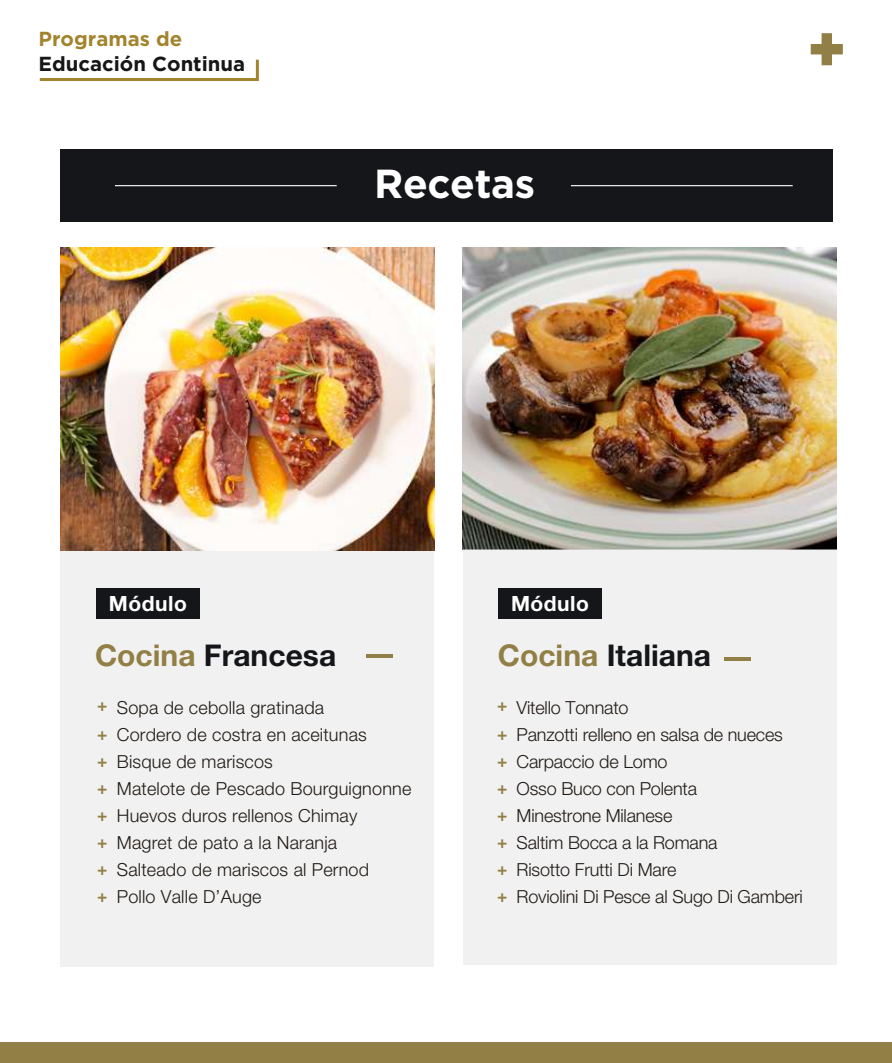
<style>
.page{position:relative;width:892px;height:1063px;background:#fff}
.page>*{position:absolute;margin:0;border:0;box-sizing:border-box;transform-origin:0 0}
.t1{font:700 40.5px "Gotham";letter-spacing:-.01em;color:#fff}
.t2{font:700 30px "Helvetica Neue LT Std";color:#151619}
.t3{font:700 21px "Helvetica Neue LT Std";letter-spacing:.025em;color:#fff}
.t4{font:700 20.25px "Gotham";color:#161616}
.t5{font:700 20.25px "Gotham";color:#a3842e}
.t6{font:300 18px/27px "Helvetica Neue LT Std";letter-spacing:.01em;color:#201914}
.t7{font:300 18px/27px "Helvetica Neue LT Std";letter-spacing:-.01em;color:#201914}
.t8{font:700 17.25px/27.2px "Helvetica Neue LT Std";color:#927f45;text-align:justify}
.s1{color:#927f45}
</style>
<div class="page">
<img style="left:60px;top:248px;width:374px;height:303px">
<img style="left:463px;top:248px;width:374px;height:301px">
<div style="left:60px;top:551px;width:374px;height:416px;background:#f1f1f1"></div>
<div style="left:463px;top:549px;width:374px;height:416px;background:#f1f1f1"></div>
<div style="left:60px;top:150px;width:772px;height:72px;background:#151619"></div>
<div style="left:0;top:1042px;width:892px;height:21px;background:#927f45"></div>
<hr style="left:115px;top:185px;width:222px;height:1px;background:#fff">
<hr style="left:571px;top:185px;width:222px;height:1px;background:#fff">
<svg style="left:811px;top:33px;width:32px;height:32px"></svg>
<svg style="left:39px;top:59px;width:220px;height:22px"></svg>
<hr style="left:724px;top:657px;width:27px;height:4px;background:#927f45">
<hr style="left:366px;top:654px;width:27px;height:3px;background:#927f45">
<div style="left:96px;top:588px;width:104px;height:31px;background:#151619"></div>
<div style="left:498px;top:588px;width:104px;height:31px;background:#151619"></div>
<p class="t5" style="left:39px;top:27px;width:145px">Programas de</p>
<p class="t4" style="left:39px;top:52px;width:208px">Educación Continua</p>
<h1 class="t1" style="left:374px;top:161px;width:162px">Recetas</h1>
<p class="t3" style="left:109px;top:591px;width:80px">Módulo</p>
<p class="t3" style="left:511px;top:591px;width:80px">Módulo</p>
<h2 class="t2" style="left:95px;top:637px;width:243px"><span class="s1">Cocina</span> Francesa</h2>
<p class="t6" style="left:117px;top:694px;width:296px">Sopa de cebolla gratinada<br>Cordero de costra en aceitunas<br>Bisque de mariscos<br>Matelote de Pescado Bourguignonne<br>Huevos duros rellenos Chimay<br>Magret de pato a la Naranja<br>Salteado de mariscos al Pernod<br>Pollo Valle D’Auge</p>
<h2 class="t2" style="left:498px;top:637px;width:215px"><span class="s1">Cocina</span> Italiana</h2>
<p class="t8" style="left:97px;top:691px;width:12px">+ + + + + + + +</p>
<p class="t7" style="left:517px;top:694px;width:288px">Vitello Tonnato<br>Panzotti relleno en salsa de nueces<br>Carpaccio de Lomo<br>Osso Buco con Polenta<br>Minestrone Milanese<br>Saltim Bocca a la Romana<br>Risotto Frutti Di Mare<br>Roviolini Di Pesce al Sugo Di Gamberi</p>
<p class="t8" style="left:497px;top:691px;width:12px">+ + + + + + + +</p>
</div>
